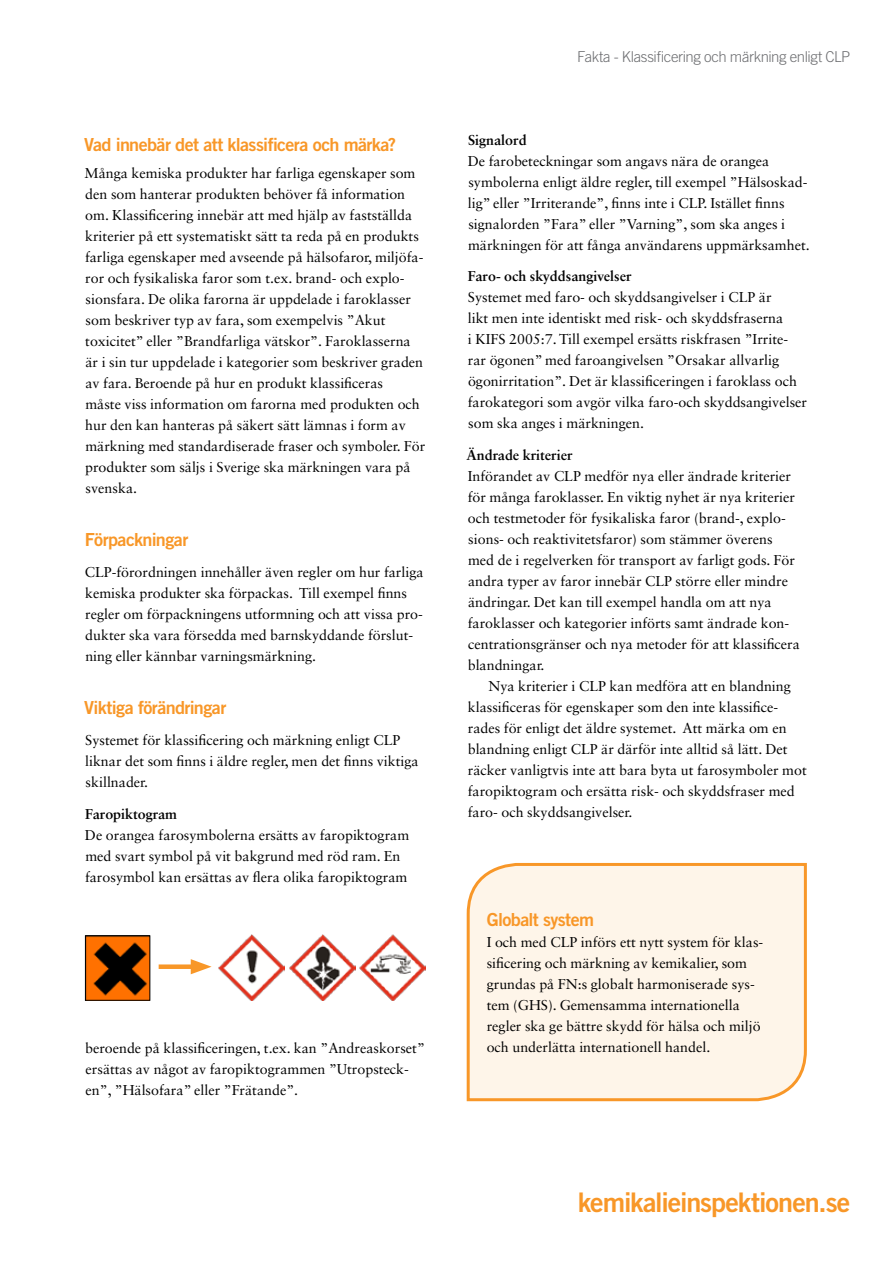
<style>
.page{position:relative;width:893px;height:1263px;background:#fff}
.page>*{position:absolute;margin:0;border:0;box-sizing:border-box;transform-origin:0 0}
.t1{font:27px "Trade Gothic LT Std Bd 2";letter-spacing:-.04em;color:#f89728}
.t2{font:18px "Trade Gothic LT Std Bd 2";letter-spacing:-.035em;color:#f89728}
.t3{font:300 15px "Trade Gothic LT Std";letter-spacing:-.03em;color:#6d6e71}
.t4{font:14.25px/21px "Sabon LT Std";color:#000}
.t5{font:700 14.25px "Sabon LT Std";color:#000}
</style>
<div class="page">
<div style="left:466px;top:862px;width:341px;height:240px;background:#fef5e9"></div>
<img style="left:219px;top:935px;width:66px;height:65px">
<img style="left:290px;top:935px;width:65px;height:66px">
<img style="left:359px;top:935px;width:66px;height:66px">
<img style="left:87px;top:937px;width:61px;height:62px">
<div style="left:85px;top:935px;width:65px;height:66px;border:1px solid #000"></div>
<div style="left:159px;top:964px;width:40px;height:5px;background:#f89728"></div>
<svg style="left:191px;top:959px;width:21px;height:15px"></svg>
<p class="t2" style="left:84px;top:134px;width:313px">Vad innebär det att klassificera och märka?</p>
<p class="t4" style="left:85px;top:163px;width:342px">Många kemiska produkter har farliga egenskaper som den som hanterar produkten behöver få information om. Klassificering innebär att med hjälp av fastställda kriterier på ett systematiskt sätt ta reda på en produkts farliga egenskaper med avseende på hälsofaror, miljöfa&shy;ror och fysikaliska faror som t.ex. brand- och explo&shy;sionsfara. De olika farorna är uppdelade i faroklasser som beskriver typ av fara, som exempelvis ”Akut toxicitet” eller ”Brandfarliga vätskor”. Faroklasserna är i sin tur uppdelade i kategorier som beskriver graden av fara. Beroende på hur en produkt klassificeras<br>måste viss information om farorna med produkten och hur den kan hanteras på säkert sätt lämnas i form av märkning med standardiserade fraser och symboler. För produkter som säljs i Sverige ska märkningen vara på svenska.</p>
<p class="t2" style="left:85px;top:528px;width:105px">Förpackningar</p>
<p class="t4" style="left:85px;top:562px;width:340px">CLP-förordningen innehåller även regler om hur farliga kemiska produkter ska förpackas. Till exempel finns regler om förpackningens utformning och att vissa pro&shy;dukter ska vara försedda med barnskyddande förslut&shy;ning eller kännbar varningsmärkning.</p>
<p class="t2" style="left:84px;top:696px;width:144px">Viktiga förändringar</p>
<p class="t4" style="left:85px;top:730px;width:335px">Systemet för klassificering och märkning enligt CLP liknar det som finns i äldre regler, men det finns viktiga skillnader.</p>
<p class="t5" style="left:85px;top:805px;width:93px">Faropiktogram</p>
<p class="t4" style="left:85px;top:824px;width:326px">De orangea farosymbolerna ersätts av faropiktogram med svart symbol på vit bakgrund med röd ram. En farosymbol kan ersättas av flera olika faropiktogram</p>
<p class="t4" style="left:85px;top:1037px;width:341px">beroende på klassificeringen, t.ex. kan ”Andreaskorset” ersättas av något av faropiktogrammen ”Utropsteck&shy;en”, ”Hälsofara” eller ”Frätande”.</p>
<p class="t3" style="left:577px;top:48px;width:275px">Fakta - Klassificering och märkning enligt CLP</p>
<p class="t5" style="left:468px;top:131px;width:60px">Signalord</p>
<p class="t4" style="left:468px;top:150px;width:344px">De farobeteckningar som angavs nära de orangea symbolerna enligt äldre regler, till exempel ”Hälsoskad&shy;lig” eller ”Irriterande”, finns inte i CLP. Istället finns signalorden ”Fara” eller ”Varning”, som ska anges i märkningen för att fånga användarens uppmärksamhet.</p>
<p class="t5" style="left:468px;top:267px;width:165px">Faro- och skyddsangivelser</p>
<p class="t4" style="left:468px;top:286px;width:341px">Systemet med faro- och skyddsangivelser i CLP är<br>likt men inte identiskt med risk- och skyddsfraserna<br>i KIFS 2005:7. Till exempel ersätts riskfrasen ”Irrite&shy;rar ögonen” med faroangivelsen ”Orsakar allvarlig ögonirritation”. Det är klassificeringen i faroklass och farokategori som avgör vilka faro-och skyddsangivelser som ska anges i märkningen.</p>
<p class="t5" style="left:467px;top:446px;width:108px">Ändrade kriterier</p>
<p class="t4" style="left:468px;top:465px;width:334px">Införandet av CLP medför nya eller ändrade kriterier för många faroklasser. En viktig nyhet är nya kriterier och testmetoder för fysikaliska faror (brand-, explo&shy;sions- och reaktivitetsfaror) som stämmer överens med de i regelverken för transport av farligt gods. För andra typer av faror innebär CLP större eller mindre ändringar. Det kan till exempel handla om att nya faroklasser och kategorier införts samt ändrade kon&shy;centrationsgränser och nya metoder för att klassificera blandningar.</p>
<p class="t4" style="left:468px;top:675px;width:340px;text-indent:21px">Nya kriterier i CLP kan medföra att en blandning klassificeras för egenskaper som den inte klassifice&shy;rades för enligt det äldre systemet. Att märka om en blandning enligt CLP är därför inte alltid så lätt. Det räcker vanligtvis inte att bara byta ut farosymboler mot faropiktogram och ersätta risk- och skyddsfraser med faro- och skyddsangivelser.</p>
<p class="t2" style="left:487px;top:908px;width:109px">Globalt system</p>
<p class="t4" style="left:487px;top:931px;width:278px">I och med CLP införs ett nytt system för klas&shy;sificering och märkning av kemikalier, som grundas på FN:s globalt harmoniserade sys&shy;tem (GHS). Gemensamma internationella regler ska ge bättre skydd för hälsa och miljö och underlätta internationell handel.</p>
<h1 class="t1" style="left:578px;top:1185px;width:274px">kemikalieinspektionen.se</h1>
</div>
